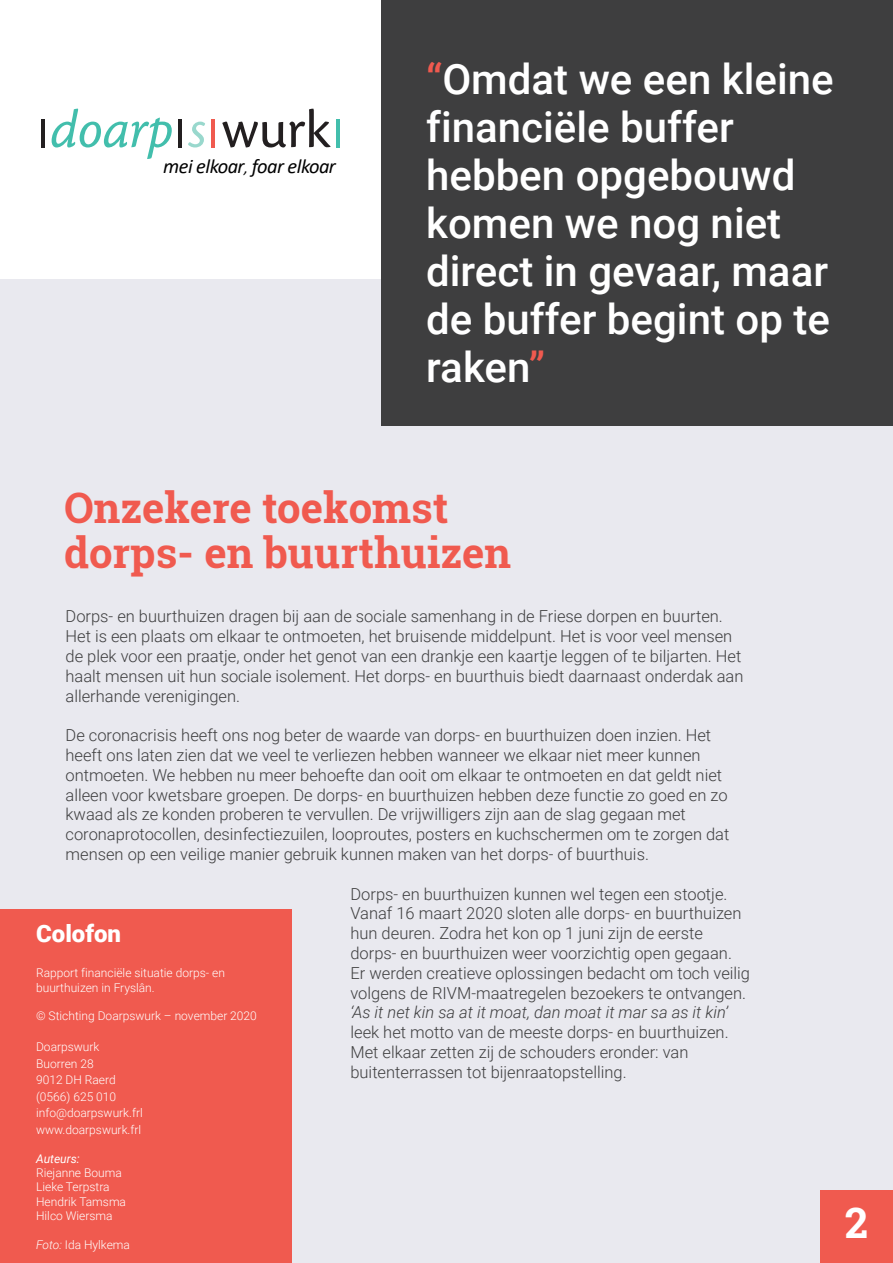
<style>
.page{position:relative;width:893px;height:1263px;background:#fff}
.page>*{position:absolute;margin:0;border:0;box-sizing:border-box;transform-origin:0 0}
.t1{font:500 42px/48px "Roboto";color:#fff}
.t2{font:700 42px/45px "Roboto Slab";color:#f05a4f}
.t3{font:700 42px "Roboto Slab";color:#fff}
.t4{font:900 24px "Roboto";color:#fff}
.t5{font:italic 20.4px "Calibri";letter-spacing:-.025em;color:#000001}
.t6{font:300 16.5px/19.8px "Roboto";color:#3e3e3f}
.t7{font:italic 300 16.5px "Roboto";color:#3e3e3f}
.t8{font:300 12px/16.5px "Roboto";color:#fff}
.t9{font:italic 12px "Roboto";color:#fff}
.s1{font-size:15.3px}
.s2{color:#f05a4f}
.s3{font-style:italic}
</style>
<div class="page">
<div style="left:0;top:280px;width:893px;height:983px;background:#e9e9ef"></div>
<div style="left:381px;top:0;width:512px;height:425px;background:#3e3e3f"></div>
<div style="left:0;top:910px;width:292px;height:353px;background:#f05a4f"></div>
<svg style="left:188px;top:122px;width:17px;height:25px"></svg>
<hr style="left:178px;top:119px;width:4px;height:29px;background:#231f20">
<hr style="left:41px;top:119px;width:4px;height:29px;background:#231f20">
<hr style="left:211px;top:119px;width:4px;height:29px;background:#f05a4f">
<hr style="left:336px;top:119px;width:4px;height:29px;background:#42beac">
<svg style="left:52px;top:109px;width:120px;height:50px"></svg>
<svg style="left:222px;top:109px;width:109px;height:38px"></svg>
<div style="left:821px;top:1191px;width:72px;height:72px;background:#f05a4f"></div>
<p class="t5" style="left:163px;top:152px;width:174px">mei elkoar<span class="s1">,</span> foar elkoar</p>
<h1 class="t1" style="left:426px;top:53px;width:409px"><span class="s2">“</span>Omdat we een kleine financiële buffer hebben opgebouwd komen we nog niet direct in gevaar, maar de buffer begint op te raken<span class="s2">”</span></h1>
<h1 class="t2" style="left:64px;top:485px;width:449px">Onzekere toekomst dorps- en buurthuizen</h1>
<p class="t6" style="left:66px;top:606px;width:679px">Dorps- en buurthuizen dragen bij aan de sociale samenhang in de Friese dorpen en buurten.<br>Het is een plaats om elkaar te ontmoeten, het bruisende middelpunt. Het is voor veel mensen de plek voor een praatje, onder het genot van een drankje een kaartje leggen of te biljarten. Het haalt mensen uit hun sociale isolement. Het dorps- en buurthuis biedt daarnaast onderdak aan allerhande verenigingen.</p>
<p class="t6" style="left:66px;top:725px;width:665px">De coronacrisis heeft ons nog beter de waarde van dorps- en buurthuizen doen inzien. Het heeft ons laten zien dat we veel te verliezen hebben wanneer we elkaar niet meer kunnen ontmoeten. We hebben nu meer behoefte dan ooit om elkaar te ontmoeten en dat geldt niet alleen voor kwetsbare groepen. De dorps- en buurthuizen hebben deze functie zo goed en zo kwaad als ze konden proberen te vervullen. De vrijwilligers zijn aan de slag gegaan met coronaprotocollen, desinfectiezuilen, looproutes, posters en kuchschermen om te zorgen dat mensen op een veilige manier gebruik kunnen maken van het dorps- of buurthuis.</p>
<p class="t6" style="left:350px;top:883px;width:401px">Dorps- en buurthuizen kunnen wel tegen een stootje.<br>Vanaf 16 maart 2020 sloten alle dorps- en buurthuizen hun deuren. Zodra het kon op 1 juni zijn de eerste dorps- en buurthuizen weer voorzichtig open gegaan.<br>Er werden creatieve oplossingen bedacht om toch veilig volgens de RIVM-maatregelen bezoekers te ontvangen.</p>
<p class="t7" style="left:350px;top:1001px;width:379px">‘As it net kin sa at it moat, dan moat it mar sa as it kin’</p>
<p class="t6" style="left:350px;top:1022px;width:380px">leek het motto van de meeste dorps- en buurthuizen.<br>Met elkaar zetten zij de schouders eronder: van buitenterrassen tot bijenraatopstelling.</p>
<h2 class="t4" style="left:36px;top:916px;width:87px">Colofon</h2>
<p class="t8" style="left:36px;top:965px;width:190px;line-height:14.4px">Rapport financiële situatie dorps- en buurthuizen in Fryslân.</p>
<p class="t8" style="left:36px;top:1007px;width:222px">© Stichting Doarpswurk – november 2020</p>
<p class="t8" style="left:36px;top:1038px;width:108px">Doarpswurk<br>Buorren 28<br>9012 DH Raerd (0566) 625 010 info@doarpswurk.frl www.doarpswurk.frl</p>
<p class="t9" style="left:36px;top:1150px;width:45px">Auteurs:</p>
<p class="t8" style="left:36px;top:1165px;width:91px;line-height:14.4px">Riejanne Bouma<br>Lieke Terpstra<br>Hendrik Tamsma<br>Hilco Wiersma</p>
<p class="t8" style="left:36px;top:1236px;width:95px"><span class="s3">Foto:</span> Ida Hylkema</p>
<h1 class="t3" style="left:845px;top:1194px;width:25px">2</h1>
</div>
